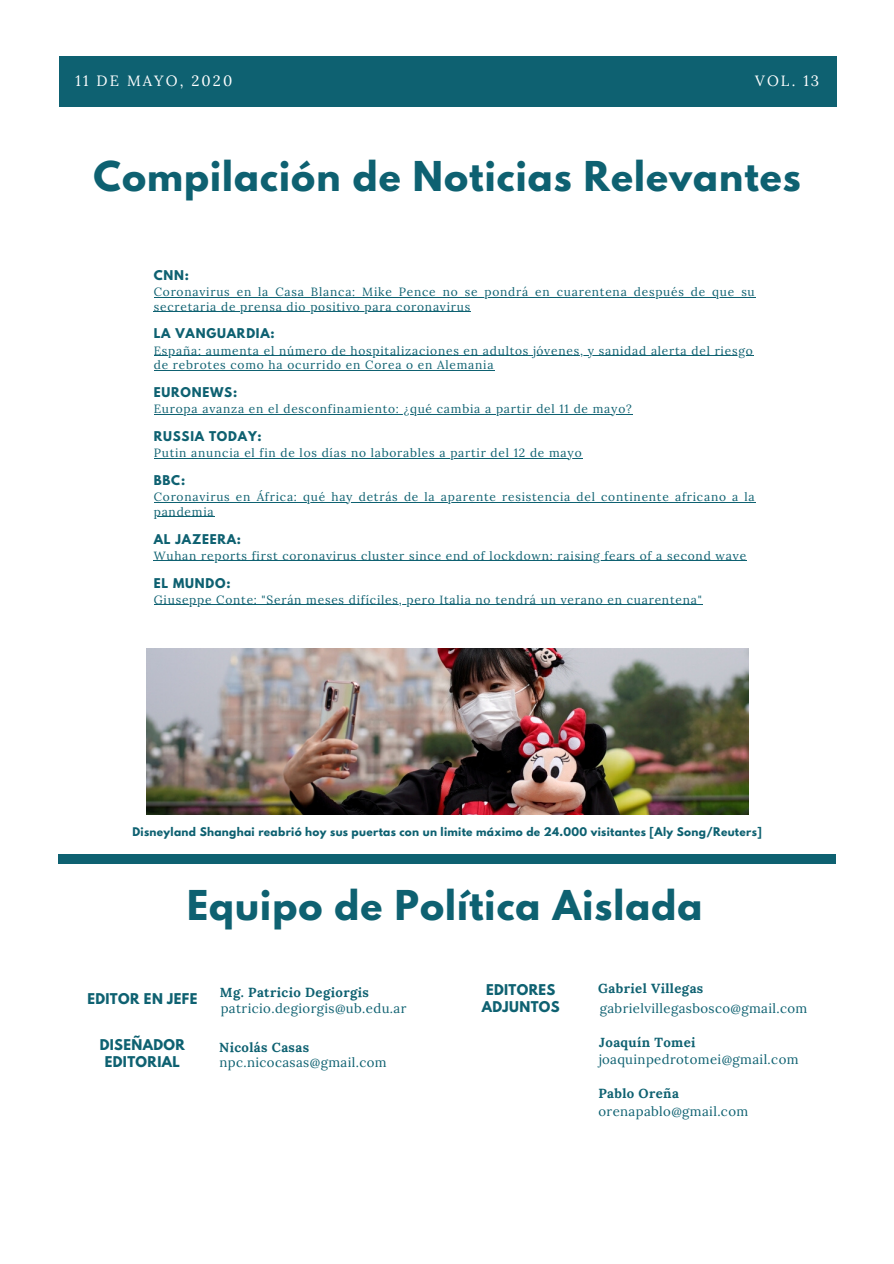
<style>
.page{position:relative;width:894px;height:1264px;background:#fff}
.page>*{position:absolute;margin:0;border:0;box-sizing:border-box;transform-origin:0 0}
.t1{font:700 36.45px "League Spartan";letter-spacing:.03em;color:#0e6171}
.t2{font:14.85px "Lora";letter-spacing:.14em;color:#fff}
.t3{font:13.2px "Lora";letter-spacing:.03em;color:#0e6171}
.t4{font:700 13.2px "Lora";letter-spacing:.03em;color:#0e6171}
.t5{font:700 13.2px/17.2px "League Spartan";letter-spacing:.03em;color:#0e6171;text-align:center}
.t6{font:12px/14.7px "Lora";letter-spacing:.065em;color:#0e6171}
.t7{font:700 12px "League Spartan";letter-spacing:.065em;color:#0e6171}
.t8{font:700 10.5px "League Spartan";letter-spacing:.03em;color:#0e6171}
</style>
<div class="page">
<hr style="left:154px;top:297px;width:601px;height:1px;background:#0e6171">
<hr style="left:154px;top:311px;width:317px;height:1px;background:#0e6171">
<hr style="left:154px;top:355px;width:599px;height:1px;background:#0e6171">
<hr style="left:154px;top:370px;width:340px;height:1px;background:#0e6171">
<hr style="left:154px;top:414px;width:478px;height:1px;background:#0e6171">
<hr style="left:154px;top:458px;width:428px;height:1px;background:#0e6171">
<hr style="left:154px;top:502px;width:601px;height:1px;background:#0e6171">
<hr style="left:154px;top:516px;width:60px;height:1px;background:#0e6171">
<hr style="left:154px;top:560px;width:592px;height:1px;background:#0e6171">
<hr style="left:154px;top:604px;width:548px;height:1px;background:#0e6171">
<div style="left:59px;top:853px;width:776px;height:10px;background:#0e6171"></div>
<img style="left:146px;top:648px;width:602px;height:166px">
<div style="left:60px;top:56px;width:776px;height:50px;background:#0e6171"></div>
<p class="t2" style="left:75px;top:71px;width:158px">11 DE MAYO, 2020</p>
<p class="t2" style="left:755px;top:71px;width:65px">VOL. 13</p>
<h1 class="t1" style="left:93px;top:158px;width:708px">Compilación de Noticias Relevantes</h1>
<p class="t7" style="left:154px;top:269px;width:37px">CNN:</p>
<p class="t6" style="left:154px;top:284px;width:602px">Coronavirus en la Casa Blanca: Mike Pence no se pondrá en cuarentena después de que su secretaria de prensa dio positivo para coronavirus</p>
<p class="t7" style="left:154px;top:328px;width:122px">LA VANGUARDIA:</p>
<p class="t6" style="left:154px;top:343px;width:600px">España: aumenta el número de hospitalizaciones en adultos jóvenes, y sanidad alerta del riesgo de rebrotes como ha ocurrido en Corea o en Alemania</p>
<p class="t7" style="left:154px;top:386px;width:85px">EURONEWS:</p>
<p class="t6" style="left:154px;top:401px;width:479px">Europa avanza en el desconfinamiento: ¿qué cambia a partir del 11 de mayo?</p>
<p class="t7" style="left:154px;top:430px;width:109px">RUSSIA TODAY:</p>
<p class="t6" style="left:154px;top:445px;width:429px">Putin anuncia el fin de los días no laborables a partir del 12 de mayo</p>
<p class="t7" style="left:154px;top:474px;width:33px">BBC:</p>
<p class="t6" style="left:154px;top:489px;width:602px">Coronavirus en África: qué hay detrás de la aparente resistencia del continente africano a la pandemia</p>
<p class="t7" style="left:154px;top:533px;width:89px">AL JAZEERA:</p>
<p class="t6" style="left:154px;top:548px;width:593px">Wuhan reports first coronavirus cluster since end of lockdown: raising fears of a second wave</p>
<p class="t7" style="left:154px;top:577px;width:78px">EL MUNDO:</p>
<p class="t6" style="left:154px;top:592px;width:549px">Giuseppe Conte: "Serán meses difíciles, pero Italia no tendrá un verano en cuarentena"</p>
<p class="t8" style="left:132px;top:826px;width:630px">Disneyland Shanghai reabrió hoy sus puertas con un limite máximo de 24.000 visitantes [Aly Song/Reuters]</p>
<h1 class="t1" style="left:187px;top:887px;width:516px">Equipo de Política Aislada</h1>
<p class="t5" style="left:87px;top:991px;width:111px">EDITOR EN JEFE</p>
<p class="t4" style="left:220px;top:983px;width:150px">Mg. Patricio Degiorgis</p>
<p class="t3" style="left:221px;top:999px;width:187px">patricio.degiorgis@ub.edu.ar</p>
<p class="t5" style="left:481px;top:982px;width:79px">EDITORES<br>ADJUNTOS</p>
<p class="t4" style="left:598px;top:980px;width:107px">Gabriel Villegas</p>
<p class="t3" style="left:599px;top:999px;width:209px">gabrielvillegasbosco@gmail.com</p>
<p class="t5" style="left:100px;top:1037px;width:87px">DISEÑADOR<br>EDITORIAL</p>
<p class="t4" style="left:219px;top:1038px;width:91px">Nicolás Casas</p>
<p class="t3" style="left:219px;top:1053px;width:169px">npc.nicocasas@gmail.com</p>
<p class="t4" style="left:599px;top:1033px;width:98px">Joaquín Tomei</p>
<p class="t3" style="left:598px;top:1050px;width:201px">joaquinpedrotomei@gmail.com</p>
<p class="t4" style="left:598px;top:1085px;width:82px">Pablo Oreña</p>
<p class="t3" style="left:598px;top:1102px;width:151px">orenapablo@gmail.com</p>
</div>
